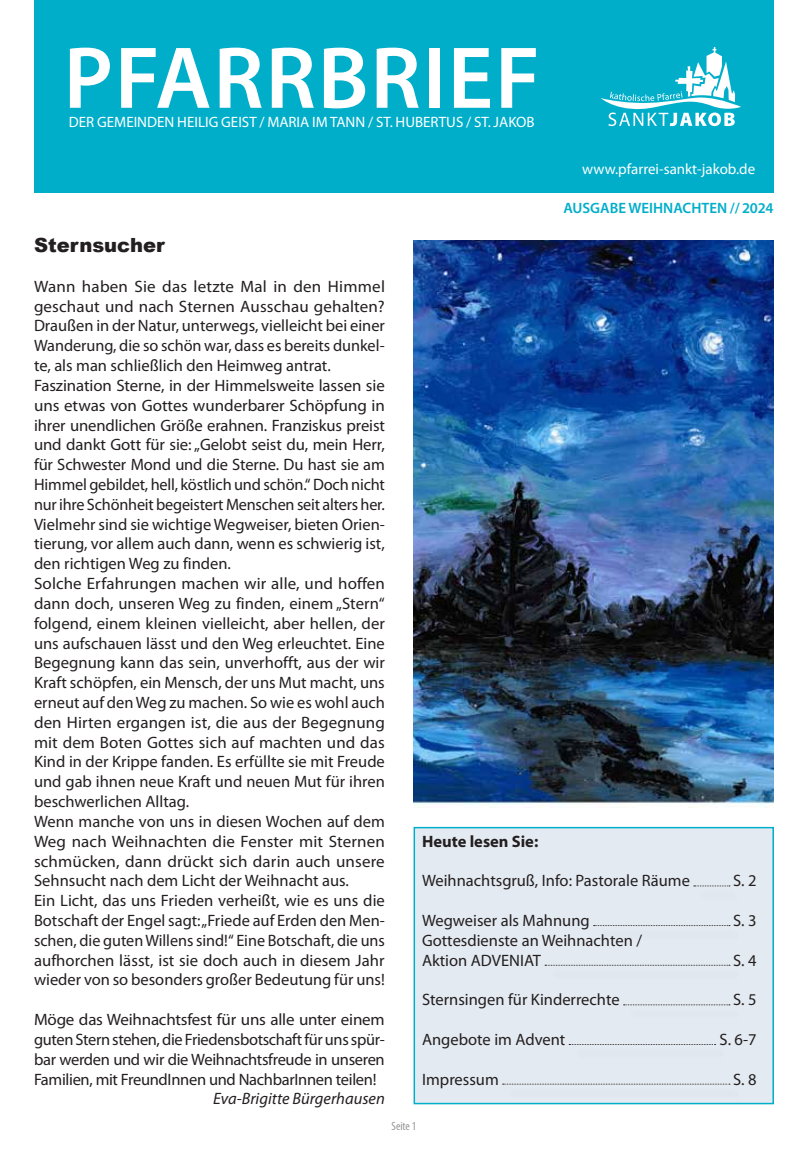
<style>
.page{position:relative;width:808px;height:1149px;background:#fff}
.page>*{position:absolute;margin:0;border:0;box-sizing:border-box;transform-origin:0 0}
.t1{font:600 88.5px "Myriad Pro";letter-spacing:.02em;color:#fff}
.t2{font:900 19.5px "Arial";color:#231f20}
.t3{font:16.5px/19.8px "Myriad Pro";color:#231f20}
.t4{font:italic 16.5px "Myriad Pro";color:#231f20}
.t5{font:700 16.5px "Myriad Pro";color:#231f20}
.t6{font:15px "Myriad Pro";color:#fff}
.t7{font:600 15px "Myriad Pro";color:#00aeca}
.t8{font:condensed 12px "Myriad Pro";color:#939598}
</style>
<div class="page">
<div style="left:34px;top:0;width:740px;height:193px;background:#00aeca"></div>
<svg style="left:601px;top:47px;width:140px;height:79px"></svg>
<div style="left:413px;top:826px;width:361px;height:278px;background:#e4eaf1"></div>
<img style="left:414px;top:240px;width:360px;height:566px">
<div style="left:696px;top:887px;width:48px;height:16px;background:#e3e9f0"></div>
<svg style="left:694px;top:885px;width:36px;height:1px"></svg>
<div style="left:595px;top:926px;width:149px;height:17px;background:#e2e8ef"></div>
<svg style="left:594px;top:924px;width:136px;height:1px"></svg>
<div style="left:547px;top:966px;width:197px;height:16px;background:#e2e8ef"></div>
<svg style="left:545px;top:964px;width:185px;height:1px"></svg>
<div style="left:625px;top:1006px;width:119px;height:16px;background:#e2e8ef"></div>
<svg style="left:623px;top:1004px;width:107px;height:1px"></svg>
<div style="left:571px;top:1045px;width:159px;height:16px;background:#e2e8ef"></div>
<svg style="left:569px;top:1043px;width:146px;height:1px"></svg>
<div style="left:504px;top:1085px;width:240px;height:16px;background:#e2e8ef"></div>
<svg style="left:503px;top:1083px;width:227px;height:1px"></svg>
<h1 class="t1" style="left:64px;top:22px;width:478px">PFARRBRIEF</h1>
<p class="t6" style="left:69px;top:113px;width:467px">DER GEMEINDEN HEILIG GEIST / MARIA IM TANN / ST. HUBERTUS / ST. JAKOB</p>
<p class="t6" style="left:582px;top:160px;width:174px">www.pfarrei-sankt-jakob.de</p>
<p class="t7" style="left:563px;top:198px;width:212px">AUSGABE WEIHNACHTEN // 2024</p>
<p class="t2" style="left:34px;top:231px;width:132px">Sternsucher</p>
<p class="t3" style="left:34px;top:276px;width:352px">Wann haben Sie das letzte Mal in den Himmel geschaut und nach Sternen Ausschau gehalten?<br>Draußen in der Natur, unterwegs, vielleicht bei einer Wanderung, die so schön war, dass es bereits dunkel&shy;te, als man schließlich den Heimweg antrat.<br>Faszination Sterne, in der Himmelsweite lassen sie uns etwas von Gottes wunderbarer Schöpfung in ihrer unendlichen Größe erahnen. Franziskus preist und dankt Gott für sie: „Gelobt seist du, mein Herr, für Schwester Mond und die Sterne. Du hast sie am Himmel gebildet, hell, köstlich und schön.“ Doch nicht nur ihre Schönheit begeistert Menschen seit alters her.<br>Vielmehr sind sie wichtige Wegweiser, bieten Orien&shy;tierung, vor allem auch dann, wenn es schwierig ist, den richtigen Weg zu finden.<br>Solche Erfahrungen machen wir alle, und hoffen dann doch, unseren Weg zu finden, einem „Stern“ folgend, einem kleinen vielleicht, aber hellen, der uns aufschauen lässt und den Weg erleuchtet. Eine Begegnung kann das sein, unverhofft, aus der wir Kraft schöpfen, ein Mensch, der uns Mut macht, uns erneut auf den Weg zu machen. So wie es wohl auch den Hirten ergangen ist, die aus der Begegnung mit dem Boten Gottes sich auf machten und das Kind in der Krippe fanden. Es erfüllte sie mit Freude und gab ihnen neue Kraft und neuen Mut für ihren beschwerlichen Alltag.<br>Wenn manche von uns in diesen Wochen auf dem Weg nach Weihnachten die Fenster mit Sternen schmücken, dann drückt sich darin auch unsere Sehnsucht nach dem Licht der Weihnacht aus.<br>Ein Licht, das uns Frieden verheißt, wie es uns die Botschaft der Engel sagt: „Friede auf Erden den Men&shy;schen, die guten Willens sind!“ Eine Botschaft, die uns aufhorchen lässt, ist sie doch auch in diesem Jahr wieder von so besonders großer Bedeutung für uns!</p>
<p class="t3" style="left:34px;top:1009px;width:352px;text-align:justify">Möge das Weihnachtsfest für uns alle unter einem guten Stern stehen, die Friedensbotschaft für uns spür&shy;bar werden und wir die Weihnachtsfreude in unseren Familien, mit FreundInnen und NachbarInnen teilen!</p>
<p class="t4" style="left:213px;top:1088px;width:173px">Eva-Brigitte Bürgerhausen</p>
<p class="t5" style="left:422px;top:830px;width:118px">Heute lesen Sie:</p>
<p class="t3" style="left:422px;top:870px;width:269px">Weihnachtsgruß, Info: Pastorale Räume</p>
<p class="t3" style="left:733px;top:870px;width:25px">S. 2</p>
<p class="t3" style="left:422px;top:910px;width:169px">Wegweiser als Mahnung</p>
<p class="t3" style="left:733px;top:910px;width:25px">S. 3</p>
<p class="t3" style="left:422px;top:929px;width:221px">Gottesdienste an Weihnachten /<br>Aktion ADVENIAT</p>
<p class="t3" style="left:733px;top:949px;width:25px">S. 4</p>
<p class="t3" style="left:422px;top:989px;width:199px">Sternsingen für Kinderrechte</p>
<p class="t3" style="left:733px;top:989px;width:25px">S. 5</p>
<p class="t3" style="left:422px;top:1028px;width:145px">Angebote im Advent</p>
<p class="t3" style="left:719px;top:1028px;width:39px">S. 6-7</p>
<p class="t3" style="left:422px;top:1068px;width:78px">Impressum</p>
<p class="t3" style="left:733px;top:1068px;width:25px">S. 8</p>
<p class="t8" style="left:392px;top:1118px;width:26px">Seite 1</p>
</div>
